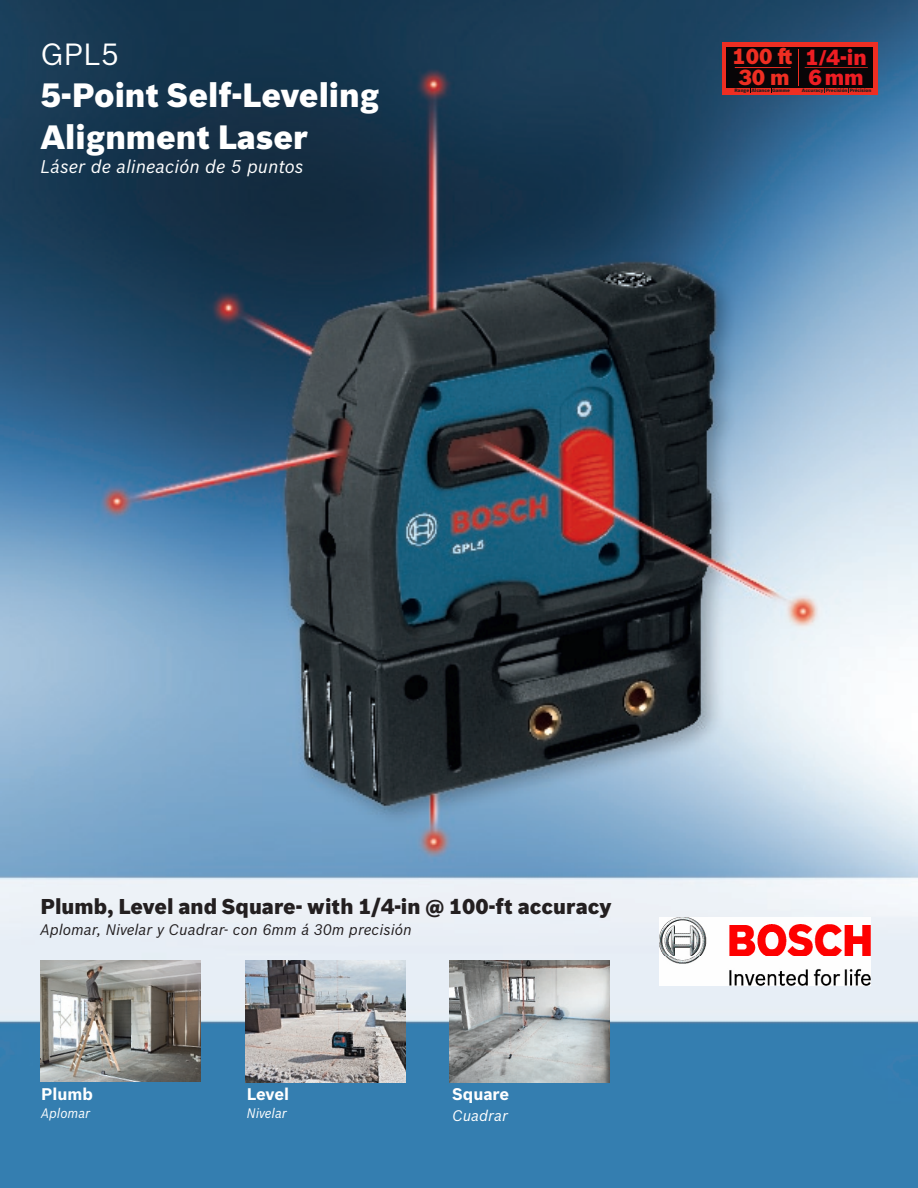
<style>
.page{position:relative;width:918px;height:1188px;background:#fff}
.page>*{position:absolute;margin:0;border:0;box-sizing:border-box;transform-origin:0 0}
.t1{font:900 33px/42px "Bosch Sans";color:#fff}
.t2{font:30px "Bosch Sans";color:#fff}
.t3{font:900 21.3px "Bosch Sans";color:#ee1d23}
.t4{font:900 21.3px "Bosch Sans";color:#ee2e22}
.t5{font:900 21px "Bosch Sans";color:#231f20}
.t6{font:italic 18px "Bosch Sans";color:#fff}
.t7{font:700 16.5px "Bosch Sans";color:#fff}
.t8{font:italic 15px "Bosch Sans";color:#231f20}
.t9{font:italic 15px "Bosch Sans";color:#fff}
.t10{font:italic 13.5px "Bosch Sans";color:#fff;scale:.95 1}
.t11{font:900 4.65px "Bosch Sans";color:#231f20}
.s1{font-size:16.65px}
</style>
<div class="page">
<img style="left:0;top:0;width:918px;height:1188px">
<img style="left:41px;top:960px;width:160px;height:122px">
<img style="left:449px;top:960px;width:161px;height:122px">
<img style="left:245px;top:961px;width:161px;height:121px">
<img style="left:660px;top:917px;width:211px;height:69px">
<div style="left:722px;top:42px;width:156px;height:52px;background:#ee2e22"></div>
<div style="left:727px;top:47px;width:146px;height:40px;background:#080507"></div>
<hr style="left:735px;top:67px;width:56px;height:1px;background:#ee2e22">
<hr style="left:798px;top:49px;width:1px;height:36px;background:#ee2e22">
<hr style="left:805px;top:67px;width:63px;height:1px;background:#ee2e22">
<h2 class="t2" style="left:40px;top:35px;width:80px">GPL5</h2>
<h1 class="t1" style="left:40px;top:74px;width:340px">5-Point Self-Leveling<br>Alignment Laser</h1>
<p class="t6" style="left:40px;top:155px;width:264px">Láser de alineación de 5 puntos</p>
<p class="t4" style="left:732px;top:43px;width:62px">100 ft</p>
<p class="t11" style="left:735px;top:87px;width:57px">Range Alcance Gamme</p>
<p class="t4" style="left:738px;top:64px;width:53px">30 m</p>
<p class="t3" style="left:806px;top:44px;width:63px">1<span class="s1">/</span>4-in</p>
<p class="t11" style="left:802px;top:87px;width:71px">Accuracy Precisión Précision</p>
<p class="t3" style="left:809px;top:64px;width:57px">6 mm</p>
<p class="t5" style="left:40px;top:894px;width:572px">Plumb, Level and Square- with 1/4-in @ 100-ft accuracy</p>
<p class="t8" style="left:40px;top:921px;width:373px">Aplomar, Nivelar y Cuadrar- con 6mm á 30m precisión</p>
<p class="t7" style="left:41px;top:1083px;width:53px">Plumb</p>
<p class="t10" style="left:41px;top:1104px;width:53px">Aplomar</p>
<p class="t7" style="left:247px;top:1084px;width:44px">Level</p>
<p class="t10" style="left:247px;top:1105px;width:44px">Nivelar</p>
<p class="t7" style="left:452px;top:1083px;width:59px">Square</p>
<p class="t9" style="left:452px;top:1106px;width:58px">Cuadrar</p>
</div>
